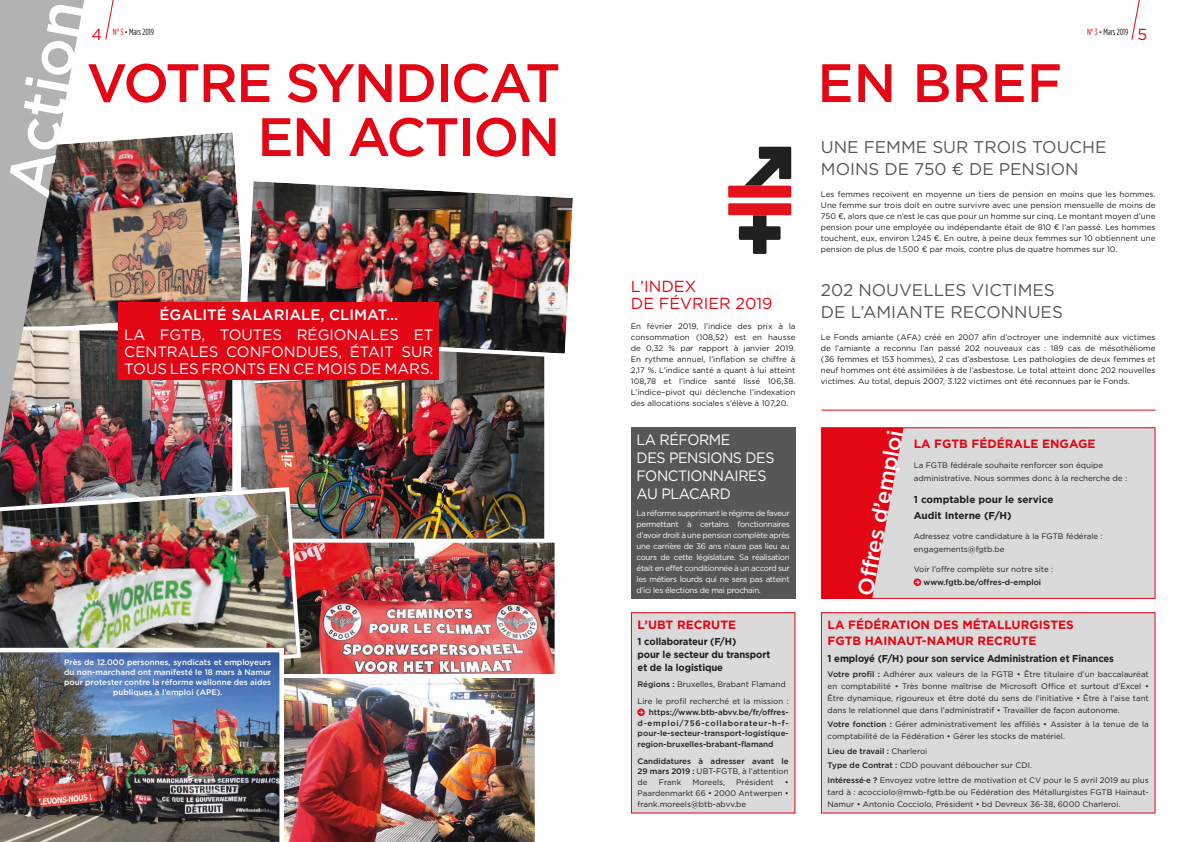
<style>
.page{position:relative;width:1191px;height:842px;background:#fff}
.page>*{position:absolute;margin:0;border:0;box-sizing:border-box;transform-origin:0 0}
.t1{font:500 60px "Gotham";color:#fff}
.t2{font:500 54px/54px "Gotham";letter-spacing:-.03em;color:#e30614;text-align:right}
.t3{font:500 22px "Gotham";color:#fff}
.t4{font:17px/22px "Gotham";color:#575756}
.t5{font:16px/17px "Gotham";color:#e30614}
.t6{font:15px/17px "Gotham";letter-spacing:-.03em;color:#fff;text-align:justify}
.t7{font:15px/18px "Gotham";letter-spacing:-.03em;color:#fff;scale:.95 1}
.t8{font:500 15px "Gotham";color:#fff}
.t9{font:700 12px/16.7px "Gotham";color:#e30614}
.t10{font:700 10px/13.2px "Gotham";letter-spacing:-.01em;color:#1d1d1b;scale:.95 1}
.t11{font:700 10px/16.1px "Gotham";letter-spacing:-.01em;color:#1d1d1b}
.t12{font:9px "Gotham Condensed";color:#1d1d1b}
.t13{font:8px/11px "Gotham";color:#1d1d1b}
.t14{font:8px/11px "Gotham";letter-spacing:-.04em;color:#fff;text-align:justify}
.t15{font:500 8px/10.8px "Gotham";color:#1d1d1b;text-align:justify}
.t16{font:500 8px/10px "Gotham";color:#fff;text-align:center}
.s1{font-family:"Gotham";font-size:16px;color:#e30614}
.s2{color:#e30614}
.s3{font-size:8.1px}
.s4{font-weight:500}
.s5{font-family:"Arrowstfb";font-weight:400;color:#e30614}
.s6{font-weight:400}
.s7{font-family:"Arrowstfb";color:#e30614}
</style>
<div class="page">
<img style="left:286px;top:680px;width:249px;height:162px">
<img style="left:241px;top:360px;width:304px;height:177px">
<img style="left:303px;top:537px;width:252px;height:143px">
<div style="left:631px;top:428px;width:164px;height:171px;background:#575756"></div>
<hr style="left:821px;top:410px;width:334px;height:1px;background:#e30614">
<svg style="left:728px;top:147px;width:63px;height:107px"></svg>
<div style="left:821px;top:613px;width:334px;height:200px;background:#dadada"></div>
<div style="left:821px;top:612px;width:334px;height:201px;border:1px solid #e30614"></div>
<div style="left:631px;top:613px;width:164px;height:200px;background:#dadada"></div>
<div style="left:631px;top:612px;width:164px;height:201px;border:1px solid #e30614"></div>
<div style="left:821px;top:427px;width:334px;height:172px;background:#dadada;border:1px solid #e30614"></div>
<svg style="left:795px;top:428px;width:108px;height:171px"></svg>
<img style="left:87px;top:132px;width:149px;height:192px">
<img style="left:236px;top:181px;width:337px;height:179px">
<img style="left:87px;top:324px;width:146px;height:161px">
<img style="left:0;top:485px;width:303px;height:198px">
<img style="left:0;top:645px;width:286px;height:197px">
<div style="left:119px;top:302px;width:320px;height:78px;background:#e30614"></div>
<img style="left:0;top:0;width:87px;height:530px">
<svg style="left:105px;top:0;width:9px;height:40px"></svg>
<svg style="left:1131px;top:0;width:9px;height:40px"></svg>
<h1 class="t1" style="left:-11px;top:190px;width:200px;rotate:-80deg">Action</h1>
<p class="t12" style="left:91px;top:27px;width:64px"><span class="s1">4</span> <span class="s2">N° 3</span> <span class="s3">•</span> Mars 2019</p>
<p class="t12" style="left:1087px;top:27px;width:61px"><span class="s2">N° 3</span> <span class="s3">•</span> Mars 2019 <span class="s1">5</span></p>
<h2 class="t2" style="left:87px;top:55px;width:475px">VOTRE SYNDICAT<br>EN ACTION</h2>
<h2 class="t2" style="left:817px;top:55px;width:246px">EN BREF</h2>
<h3 class="t4" style="left:821px;top:136px;width:287px">UNE FEMME SUR TROIS TOUCHE<br>MOINS DE 750 € DE PENSION</h3>
<p class="t13" style="left:821px;top:189px;width:336px;text-align:justify">Les femmes reçoivent en moyenne un tiers de pension en moins que les hommes.<br>Une femme sur trois doit en outre survivre avec une pension mensuelle de moins de 750 €, alors que ce n’est le cas que pour un homme sur cinq. Le montant moyen d’une pension pour une employée ou indépendante était de 810 € l’an passé. Les hommes touchent, eux, environ 1.245 €. En outre, à peine deux femmes sur 10 obtiennent une pension de plus de 1.500 € par mois, contre plus de quatre hommes sur 10.</p>
<h3 class="t4" style="left:821px;top:279px;width:243px">202 NOUVELLES VICTIMES<br>DE L’AMIANTE RECONNUES</h3>
<p class="t13" style="left:821px;top:332px;width:336px;text-align:justify">Le Fonds amiante (AFA) créé en 2007 afin d’octroyer une indemnité aux victimes de l’amiante a reconnu l’an passé 202 nouveaux cas : 189 cas de mésothéliome (36 femmes et 153 hommes), 2 cas d’asbestose. Les pathologies de deux femmes et neuf hommes ont été assimilées à de l’asbestose. Le total atteint donc 202 nouvelles victimes. Au total, depuis 2007, 3.122 victimes ont été reconnues par le Fonds.</p>
<h3 class="t5" style="left:631px;top:278px;width:143px">L’INDEX<br>DE FÉVRIER 2019</h3>
<p class="t13" style="left:631px;top:321px;width:166px;text-align:justify">En février 2019, l’indice des prix à la consommation (108,52) est en hausse de 0,32 % par rapport à janvier 2019.<br>En rythme annuel, l’inflation se chiffre à 2,17 %. L’indice santé a quant à lui atteint 108,78 et l’indice santé lissé 106,38.<br>L’indice–pivot qui déclenche l’indexation des allocations sociales s’élève à 107,20.</p>
<h3 class="t8" style="left:159px;top:305px;width:240px">ÉGALITÉ SALARIALE, CLIMAT...</h3>
<h3 class="t6" style="left:124px;top:326px;width:310px">LA FGTB, TOUTES RÉGIONALES ET CENTRALES CONFONDUES, ÉTAIT SUR TOUS LES FRONTS EN CE MOIS DE MARS.</h3>
<p class="t16" style="left:64px;top:657px;width:208px">Près de 12.000 personnes, syndicats et employeurs du non-marchand ont manifesté le 18 mars à Namur pour protester contre la réforme wallonne des aides publiques à l’emploi (APE).</p>
<h3 class="t7" style="left:636px;top:431px;width:147px">LA RÉFORME<br>DES PENSIONS DES<br>FONCTIONNAIRES<br>AU PLACARD</h3>
<p class="t14" style="left:636px;top:508px;width:155px">La réforme supprimant le régime de faveur permettant à certains fonctionnaires d’avoir droit à une pension complète après une carrière de 36 ans n’aura pas lieu au cours de cette législature. Sa réalisation était en effet conditionnée à un accord sur les métiers lourds qui ne sera pas atteint d’ici les élections de mai prochain.</p>
<h3 class="t9" style="left:637px;top:616px;width:100px">L’UBT RECRUTE</h3>
<p class="t10" style="left:637px;top:634px;width:141px">1 collaborateur (F/H)<br>pour le secteur du transport et de la logistique</p>
<p class="t13" style="left:637px;top:676px;width:153px;line-height:16.5px"><span class="s4">Régions :</span> Bruxelles, Brabant Flamand<br>Lire le profil recherché et la mission :</p>
<p class="t15" style="left:637px;top:706px;width:153px"><span class="s5">J</span> https://www.btb-abvv.be/fr/offres&shy;d-emploi/756-collaborateur-h-f&shy;pour-le-secteur-transport-logistique&shy;region-bruxelles-brabant-flamand</p>
<p class="t15" style="left:637px;top:755px;width:153px">Candidatures à adresser avant le 29 mars 2019 : <span class="s6">UBT-FGTB, à l’attention de</span></p>
<p class="t13" style="left:659px;top:777px;width:24px">Frank</p>
<p class="t13" style="left:692px;top:777px;width:34px">Moreels,</p>
<p class="t13" style="left:736px;top:777px;width:39px">Président</p>
<p class="t13" style="left:637px;top:777px;width:153px;text-align:justify;text-indent:147px">• Paardenmarkt 66 • 2000 Antwerpen • frank.moreels@btb-abvv.be</p>
<h3 class="t3" style="left:850px;top:592px;width:169px;rotate:-79deg">Off res d’emploi</h3>
<h3 class="t9" style="left:913px;top:436px;width:183px">LA FGTB FÉDÉRALE ENGAGE</h3>
<p class="t13" style="left:913px;top:458px;width:215px;line-height:13.7px">La FGTB fédérale souhaite renforcer son équipe administrative. Nous sommes donc à la recherche de :</p>
<p class="t11" style="left:913px;top:491px;width:141px">1 comptable pour le service<br>Audit Interne (F/H)</p>
<p class="t13" style="left:913px;top:529px;width:190px;line-height:13.7px">Adressez votre candidature à la FGTB fédérale : engagements@fgtb.be</p>
<p class="t13" style="left:913px;top:562px;width:141px;line-height:13.7px">Voir l’offre complète sur notre site :<br><span class="s7">J</span> <span class="s4">www.fgtb.be/offres-d-emploi</span></p>
<h3 class="t9" style="left:827px;top:616px;width:248px">LA FÉDÉRATION DES MÉTALLURGISTES<br>FGTB HAINAUT-NAMUR RECRUTE</h3>
<p class="t10" style="left:827px;top:652px;width:303px">1 employé (F/H) pour son service Administration et Finances</p>
<p class="t13" style="left:827px;top:668px;width:323px;line-height:11.9px;text-align:justify"><span class="s4">Votre profil :</span> Adhérer aux valeurs de la FGTB • Être titulaire d’un baccalauréat en comptabilité • Très bonne maîtrise de Microsoft Office et surtout d’Excel • Être dynamique, rigoureux et être doté du sens de l’initiative • Être à l’aise tant dans le relationnel que dans l’administratif • Travailler de façon autonome.</p>
<p class="t13" style="left:827px;top:718px;width:323px;line-height:11.9px"><span class="s4">Votre fonction :</span> Gérer administrativement les affiliés • Assister à la tenue de la comptabilité de la Fédération • Gérer les stocks de matériel.</p>
<p class="t13" style="left:827px;top:743px;width:323px;line-height:14.7px"><span class="s4">Lieu de travail :</span> Charleroi<br><span class="s4">Type de Contrat :</span> CDD pouvant déboucher sur CDI.<br><span class="s4">Intéressé·e ?</span> Envoyez votre lettre de motivation et CV pour le 5 avril 2019 au plus</p>
<p class="t13" style="left:827px;top:786px;width:323px;line-height:11.9px">tard à : acocciolo@mwb-fgtb.be ou Fédération des Métallurgistes FGTB Hainaut-<br>Namur • Antonio Cocciolo, Président • bd Devreux 36-38, 6000 Charleroi.</p>
</div>
